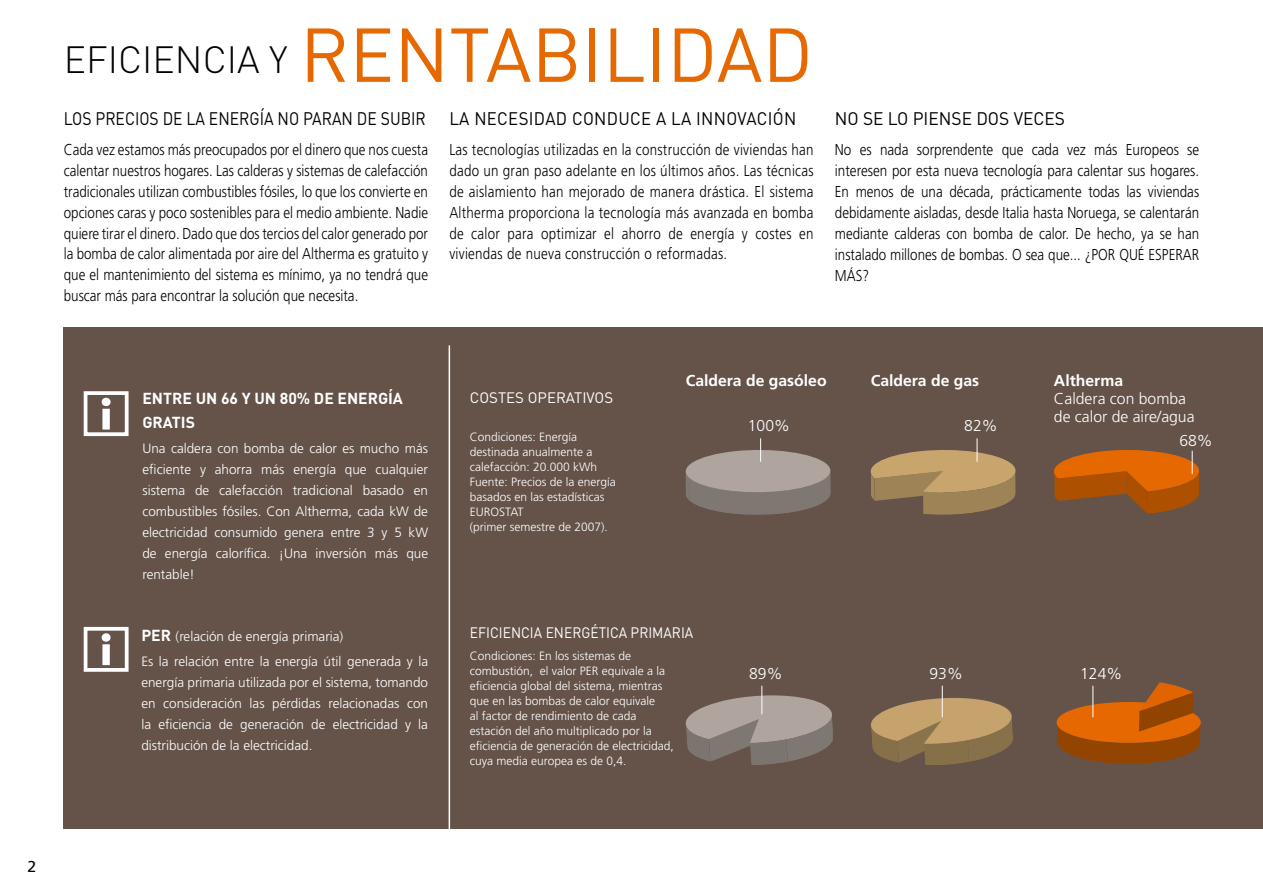
<style>
.page{position:relative;width:1263px;height:893px;background:#fff}
.page>*{position:absolute;margin:0;border:0;box-sizing:border-box;transform-origin:0 0}
.t1{font:75px "DIN";color:#e66800}
.t2{font:18px "DIN";color:#000;scale:.87 1}
.t3{font:18px "DIN";letter-spacing:.02em;color:#000;scale:.93 1}
.t4{font:18px "DIN";color:#000;scale:.96 1}
.t5{font:300 15.75px/21px "Frutiger";color:#000;text-align:justify;scale:.85 1}
.t6{font:300 15.75px/21px "Frutiger";color:#000;text-align:justify;scale:.86 1}
.t7{font:300 15.75px/18px "Frutiger";color:#fff}
.t8{font:700 15.75px "Frutiger";color:#fff}
.t9{font:700 15.75px/24px "DIN";color:#fff}
.t10{font:15.75px "Frutiger";color:#000}
.t11{font:15px "DIN";color:#fff;scale:.92 1}
.t12{font:15px "DIN";color:#fff}
.t13{font:300 13.5px/21px "Frutiger";color:#fff;text-align:justify}
.t14{font:300 12px/15px "Frutiger";color:#fff}
.s1{font-weight:300;font-size:37.5px;color:#000}
.s2{font-family:"DIN";font-weight:700;font-size:15.75px}
</style>
<div class="page">
<div style="left:64px;top:327px;width:1199px;height:502px;background:#65534a"></div>
<svg style="left:1054px;top:450px;width:145px;height:64px"></svg>
<svg style="left:870px;top:438px;width:146px;height:77px"></svg>
<svg style="left:685px;top:438px;width:146px;height:77px"></svg>
<hr style="left:449px;top:345px;width:1px;height:484px;background:#fff">
<svg style="left:102px;top:398px;width:9px;height:32px"></svg>
<div style="left:84px;top:391px;width:45px;height:45px;border:4px solid #fff"></div>
<svg style="left:871px;top:696px;width:142px;height:69px"></svg>
<hr style="left:942px;top:686px;width:1px;height:31px;background:#fff">
<svg style="left:685px;top:686px;width:148px;height:79px"></svg>
<svg style="left:1056px;top:682px;width:145px;height:82px"></svg>
<svg style="left:102px;top:633px;width:9px;height:32px"></svg>
<div style="left:84px;top:627px;width:45px;height:45px;border:4px solid #fff"></div>
<hr style="left:1092px;top:686px;width:1px;height:31px;background:#fff">
<h1 class="t1" style="left:64px;top:12px;width:751px"><span class="s1">EFICIENCIA Y</span> RENTABILIDAD</h1>
<p class="t2" style="left:64px;top:108px;width:418px">LOS PRECIOS DE LA ENERGÍA NO PARAN DE SUBIR</p>
<p class="t5" style="left:64px;top:139px;width:430px">Cada vez estamos más preocupados por el dinero que nos cuesta calentar nuestros hogares. Las calderas y sistemas de calefacción tradicionales utilizan combustibles fósiles, lo que los convierte en opciones caras y poco sostenibles para el medio ambiente. Nadie quiere tirar el dinero. Dado que dos tercios del calor generado por la bomba de calor alimentada por aire del Altherma es gratuito y que el mantenimiento del sistema es mínimo, ya no tendrá que buscar más para encontrar la solución que necesita.</p>
<p class="t3" style="left:449px;top:108px;width:374px">LA NECESIDAD CONDUCE A LA INNOVACIÓN</p>
<p class="t5" style="left:449px;top:139px;width:430px">Las tecnologías utilizadas en la construcción de viviendas han dado un gran paso adelante en los últimos años. Las técnicas de aislamiento han mejorado de manera drástica. El sistema Altherma proporciona la tecnología más avanzada en bomba de calor para optimizar el ahorro de energía y costes en viviendas de nueva construcción o reformadas.</p>
<p class="t4" style="left:835px;top:108px;width:241px">NO SE LO PIENSE DOS VECES</p>
<p class="t6" style="left:835px;top:139px;width:425px">No es nada sorprendente que cada vez más Europeos se interesen por esta nueva tecnología para calentar sus hogares.<br>En menos de una década, prácticamente todas las viviendas debidamente aisladas, desde Italia hasta Noruega, se calentarán mediante calderas con bomba de calor. De hecho, ya se han instalado millones de bombas. O sea que... ¿POR QUÉ ESPERAR MÁS?</p>
<p class="t9" style="left:142px;top:386px;width:262px">ENTRE UN 66 Y UN 80% DE ENERGÍA<br>GRATIS</p>
<p class="t13" style="left:142px;top:438px;width:287px">Una caldera con bomba de calor es mucho más eficiente y ahorra más energía que cualquier sistema de calefacción tradicional basado en combustibles fósiles. Con Altherma, cada kW de electricidad consumido genera entre 3 y 5 kW de energía calorífica. ¡Una inversión más que rentable!</p>
<p class="t12" style="left:470px;top:389px;width:145px">COSTES OPERATIVOS</p>
<p class="t14" style="left:470px;top:429px;width:147px">Condiciones: Energía destinada anualmente a calefacción: 20.000 kWh<br>Fuente: Precios de la energía basados en las estadísticas<br>EUROSTAT<br>(primer semestre de 2007).</p>
<p class="t8" style="left:686px;top:372px;width:142px">Caldera de gasóleo</p>
<p class="t7" style="left:748px;top:417px;width:44px">100%</p>
<p class="t8" style="left:871px;top:372px;width:110px">Caldera de gas</p>
<p class="t7" style="left:964px;top:417px;width:35px">82%</p>
<p class="t8" style="left:1054px;top:372px;width:71px">Altherma</p>
<p class="t7" style="left:1054px;top:390px;width:142px">Caldera con bomba de calor de aire/agua</p>
<p class="t7" style="left:1179px;top:432px;width:35px">68%</p>
<p class="t13" style="left:141px;top:623px;width:288px;line-height:25.2px"><span class="s2">PER</span> (relación de energía primaria)<br>Es la relación entre la energía útil generada y la</p>
<p class="t13" style="left:141px;top:672px;width:288px">energía primaria utilizada por el sistema, tomando en consideración las pérdidas relacionadas con la eficiencia de generación de electricidad y la distribución de la electricidad.</p>
<p class="t11" style="left:470px;top:624px;width:244px">EFICIENCIA ENERGÉTICA PRIMARIA</p>
<p class="t14" style="left:470px;top:649px;width:206px">Condiciones: En los sistemas de combustión, el valor PER equivale a la eficiencia global del sistema, mientras que en las bombas de calor equivale<br>al factor de rendimiento de cada estación del año multiplicado por la eficiencia de generación de electricidad, cuya media europea es de 0,4.</p>
<p class="t7" style="left:749px;top:664px;width:35px">89%</p>
<p class="t7" style="left:929px;top:664px;width:35px">93%</p>
<p class="t7" style="left:1080px;top:664px;width:44px">124%</p>
<p class="t10" style="left:28px;top:857px;width:10px">2</p>
</div>
